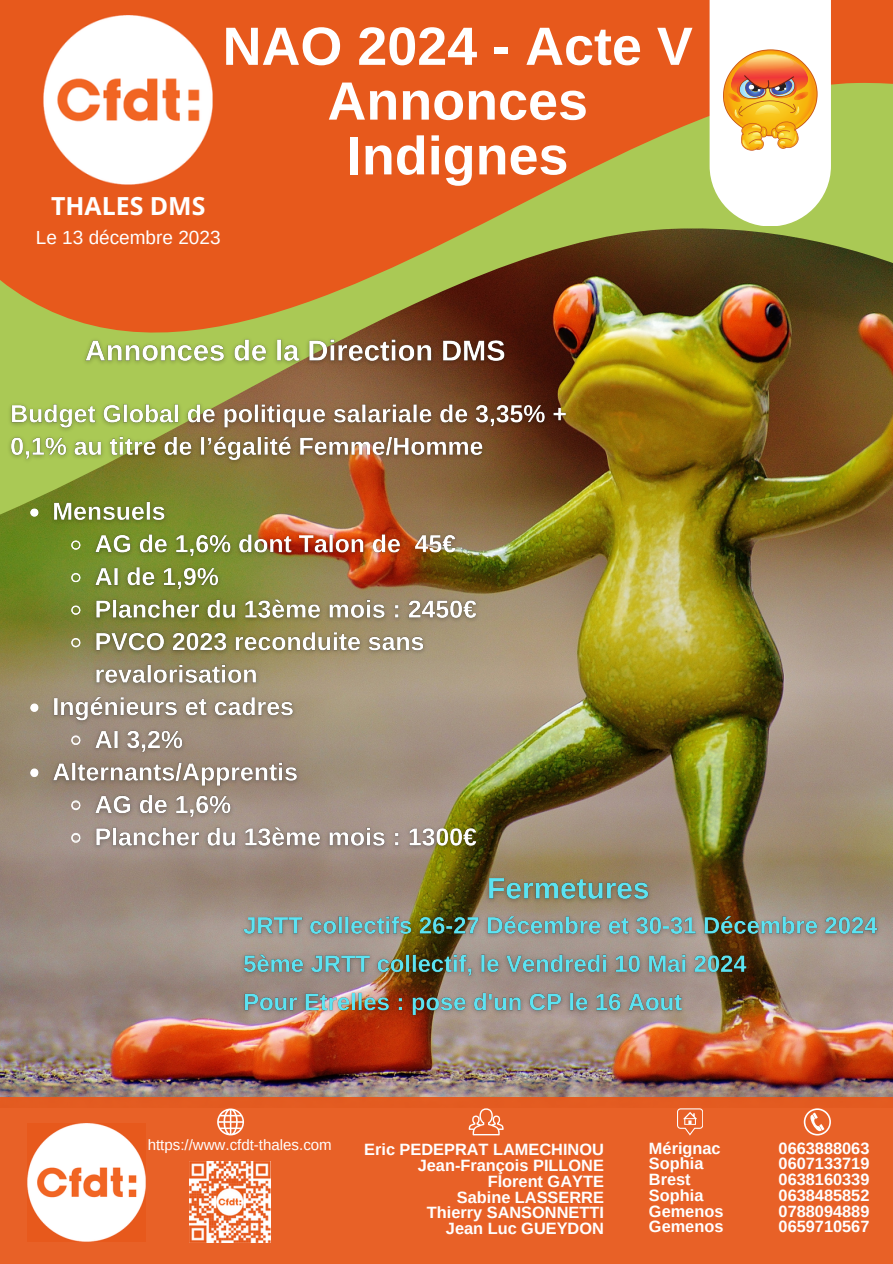
<style>
.page{position:relative;width:893px;height:1264px;background:#fff}
.page>*{position:absolute;margin:0;border:0;box-sizing:border-box;transform-origin:0 0}
.t1{font:700 53.85px/54.8px "Arimo";color:#fff;text-align:center}
.t2{font:700 24.9px "Open Sans";color:#fff}
.t3{font:18.9px "Arimo";color:#fff}
.t4{font:700 16.35px "Arimo";color:#fff}
.t5{font:15px "Arimo";color:#fff}
</style>
<div class="page">
<img style="left:0;top:532px;width:892px;height:565px">
<img style="left:0;top:366px;width:892px;height:166px">
<img style="left:2px;top:366px;width:573px;height:489px">
<div style="left:0;top:1097px;width:892px;height:166px;background:#e86127"></div>
<svg style="left:0;top:0;width:892px;height:366px;background:#c26b29"></svg>
<img style="left:44px;top:15px;width:168px;height:169px">
<img style="left:27px;top:1123px;width:118px;height:118px">
<svg style="left:217px;top:1108px;width:27px;height:27px"></svg>
<img style="left:190px;top:1161px;width:81px;height:81px">
<svg style="left:803px;top:1108px;width:27px;height:27px"></svg>
<svg style="left:677px;top:1108px;width:25px;height:27px"></svg>
<svg style="left:468px;top:1108px;width:35px;height:27px"></svg>
<svg style="left:709px;top:0;width:121px;height:226px"></svg>
<img style="left:236px;top:869px;width:649px;height:155px">
<p class="t2" style="left:51px;top:188px;width:156px">THALES DMS</p>
<p class="t1" style="left:222px;top:19px;width:471px">NAO 2024 - Acte V</p>
<p class="t1" style="left:327px;top:74px;width:262px">Annonces<br>Indignes</p>
<p class="t3" style="left:36px;top:227px;width:186px">Le 13 décembre 2023</p>
<p class="t5" style="left:148px;top:1136px;width:185px">https://www.cfdt-thales.com</p>
<p class="t4" style="left:364px;top:1140px;width:241px">Eric PEDEPRAT LAMECHINOU</p>
<p class="t4" style="left:418px;top:1156px;width:188px">Jean-François PILLONE</p>
<p class="t4" style="left:487px;top:1172px;width:118px">Florent GAYTE</p>
<p class="t4" style="left:457px;top:1187px;width:148px">Sabine LASSERRE</p>
<p class="t4" style="left:427px;top:1203px;width:178px">Thierry SANSONNETTI</p>
<p class="t4" style="left:446px;top:1219px;width:159px">Jean Luc GUEYDON</p>
<p class="t4" style="left:649px;top:1138px;width:73px">Mérignac</p>
<p class="t4" style="left:649px;top:1154px;width:56px">Sophia</p>
<p class="t4" style="left:649px;top:1170px;width:43px">Brest</p>
<p class="t4" style="left:649px;top:1186px;width:56px">Sophia</p>
<p class="t4" style="left:649px;top:1201px;width:76px">Gemenos</p>
<p class="t4" style="left:649px;top:1217px;width:76px">Gemenos</p>
<p class="t4" style="left:778px;top:1138px;width:92px">0663888063</p>
<p class="t4" style="left:778px;top:1154px;width:92px">0607133719</p>
<p class="t4" style="left:778px;top:1170px;width:92px">0638160339</p>
<p class="t4" style="left:778px;top:1186px;width:92px">0638485852</p>
<p class="t4" style="left:778px;top:1201px;width:92px">0788094889</p>
<p class="t4" style="left:778px;top:1217px;width:92px">0659710567</p>
</div>
